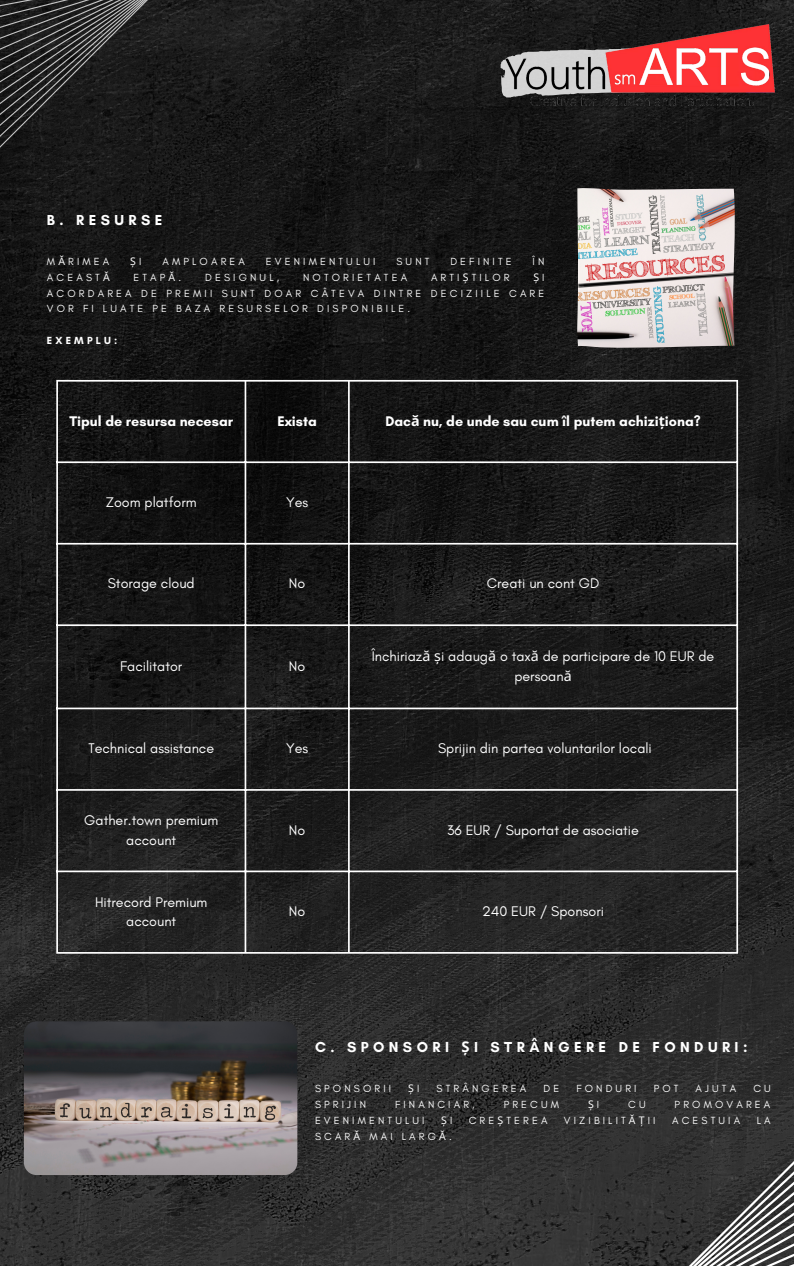
<style>
.page{position:relative;width:794px;height:1266px;background:#fff}
.page>*{position:absolute;margin:0;border:0;box-sizing:border-box;transform-origin:0 0}
.t1{font:700 14.7px "Glacial Indifference";letter-spacing:.3em;color:#fff}
.t2{font:14.25px/19.7px "Glacial Indifference";color:#fff;text-align:center}
.t3{font:700 14.25px "Glacial Indifference";color:#fff}
.t4{font:10.5px/15.8px "Glacial Indifference";letter-spacing:.3em;color:#fff}
.t5{font:10.5px "Noto Sans";color:#fff}
.t6{font:700 10.5px "Glacial Indifference";letter-spacing:.3em;color:#fff}
.s1{font-family:"Noto Sans"}
.s2{font-family:"Glacial Indifference"}
</style>
<div class="page">
<img style="left:0;top:0;width:793px;height:1266px">
<svg style="left:626px;top:1031px;width:167px;height:235px;background:#3a3a3a"></svg>
<svg style="left:0;top:0;width:175px;height:156px;background:#262626"></svg>
<svg style="left:500px;top:48px;width:5px;height:49px"></svg>
<img style="left:505px;top:25px;width:268px;height:83px">
<img style="left:577px;top:188px;width:157px;height:160px">
<img style="left:24px;top:1021px;width:273px;height:154px;border-radius:13px">
<hr style="left:56px;top:382px;width:2px;height:570px;background:#fff">
<hr style="left:244px;top:382px;width:2px;height:570px;background:#fff">
<hr style="left:348px;top:382px;width:1px;height:570px;background:#fff">
<hr style="left:736px;top:382px;width:1px;height:570px;background:#fff">
<hr style="left:56px;top:380px;width:681px;height:2px;background:#fff">
<hr style="left:56px;top:461px;width:681px;height:2px;background:#fff">
<hr style="left:56px;top:543px;width:681px;height:1px;background:#fff">
<hr style="left:56px;top:624px;width:681px;height:2px;background:#fff">
<hr style="left:56px;top:707px;width:681px;height:2px;background:#fff">
<hr style="left:56px;top:789px;width:681px;height:2px;background:#fff">
<hr style="left:56px;top:870px;width:681px;height:2px;background:#fff">
<hr style="left:56px;top:952px;width:681px;height:1px;background:#fff">
<h1 class="t1" style="left:47px;top:211px;width:117px">B. RESURSE</h1>
<p class="t4" style="left:47px;top:254px;width:64px">M<span class="s1">Ă</span>RIMEA</p>
<p class="t5" style="left:130px;top:254px;width:13px">Ș <span class="s2">I</span></p>
<p class="t4" style="left:162px;top:254px;width:84px">AMPLOAREA</p>
<p class="t4" style="left:266px;top:254px;width:111px">EVENIMENTULUI</p>
<p class="t4" style="left:396px;top:254px;width:35px">SUNT</p>
<p class="t4" style="left:450px;top:254px;width:63px">DEFINITE</p>
<p class="t4" style="left:532px;top:254px;width:13px">Î N</p>
<p class="t4" style="left:47px;top:269px;width:64px">ACEAST<span class="s1">Ă</span></p>
<p class="t4" style="left:133px;top:269px;width:49px">ETAP<span class="s1">Ă</span>.</p>
<p class="t4" style="left:205px;top:269px;width:76px">DESIGNUL,</p>
<p class="t4" style="left:303px;top:269px;width:106px">NOTORIETATEA</p>
<p class="t4" style="left:431px;top:269px;width:80px">ARTI<span class="s1">Ș</span>TILOR</p>
<p class="t5" style="left:533px;top:270px;width:13px">Ș <span class="s2">I</span></p>
<p class="t4" style="left:47px;top:285px;width:498px">ACORDAREA DE PREMII SUNT DOAR CÂTEVA DINTRE DECIZIILE CARE<br>VOR FI LUATE PE BAZA RESURSELOR DISPONIBILE.</p>
<p class="t6" style="left:47px;top:334px;width:72px">EXEMPLU:</p>
<h2 class="t3" style="left:69px;top:412px;width:165px">Tipul de resursa necesar</h2>
<h2 class="t3" style="left:277px;top:412px;width:41px">Exista</h2>
<h2 class="t3" style="left:385px;top:412px;width:317px">Dac<span class="s1">ă</span> nu, de unde sau cum îl putem achizi<span class="s1">ț</span>iona?</h2>
<h2 class="t2" style="left:106px;top:492px;width:92px">Zoom platform</h2>
<h2 class="t2" style="left:286px;top:492px;width:24px">Yes</h2>
<h2 class="t2" style="left:108px;top:573px;width:88px">Storage cloud</h2>
<h2 class="t2" style="left:289px;top:573px;width:18px">No</h2>
<h2 class="t2" style="left:486px;top:573px;width:114px">Creati un cont GD</h2>
<h2 class="t2" style="left:120px;top:656px;width:64px">Facilitator</h2>
<h2 class="t2" style="left:289px;top:656px;width:18px">No</h2>
<h2 class="t2" style="left:371px;top:646px;width:344px">Închiriaz<span class="s1">ă ș</span>i adaug<span class="s1">ă</span> o tax<span class="s1">ă</span> de participare de 10 EUR de persoan<span class="s1">ă</span></h2>
<h2 class="t2" style="left:88px;top:738px;width:127px">Technical assistance</h2>
<h2 class="t2" style="left:286px;top:738px;width:24px">Yes</h2>
<h2 class="t2" style="left:438px;top:738px;width:215px">Sprijin din partea voluntarilor locali</h2>
<h2 class="t2" style="left:84px;top:810px;width:135px">Gather.town premium account</h2>
<h2 class="t2" style="left:289px;top:820px;width:18px">No</h2>
<h2 class="t2" style="left:447px;top:820px;width:193px">36 EUR / Suportat de asociatie</h2>
<h2 class="t2" style="left:95px;top:891px;width:114px">Hitrecord Premium account</h2>
<h2 class="t2" style="left:289px;top:901px;width:18px">No</h2>
<h2 class="t2" style="left:482px;top:901px;width:123px">240 EUR / Sponsori</h2>
<h1 class="t1" style="left:315px;top:1037px;width:434px">C. SPONSORI <span class="s1">Ș</span>I STRÂNGERE DE FONDURI:</h1>
<p class="t4" style="left:315px;top:1080px;width:78px">SPONSORII</p>
<p class="t5" style="left:408px;top:1081px;width:13px">Ș <span class="s2">I</span></p>
<p class="t4" style="left:436px;top:1080px;width:91px">STRÂNGEREA</p>
<p class="t4" style="left:543px;top:1080px;width:17px">D E</p>
<p class="t4" style="left:576px;top:1080px;width:62px">FONDURI</p>
<p class="t4" style="left:653px;top:1080px;width:26px">POT</p>
<p class="t4" style="left:695px;top:1080px;width:42px">AJUTA</p>
<p class="t4" style="left:753px;top:1080px;width:19px">C U</p>
<p class="t4" style="left:315px;top:1096px;width:52px">SPRIJIN</p>
<p class="t4" style="left:395px;top:1096px;width:81px">FINANCIAR,</p>
<p class="t4" style="left:503px;top:1096px;width:57px">PRECUM</p>
<p class="t5" style="left:587px;top:1096px;width:13px">Ș <span class="s2">I</span></p>
<p class="t4" style="left:628px;top:1096px;width:19px">C U</p>
<p class="t4" style="left:674px;top:1096px;width:97px">PROMOVAREA</p>
<p class="t4" style="left:315px;top:1112px;width:111px">EVENIMENTULUI</p>
<p class="t5" style="left:441px;top:1112px;width:13px">Ș <span class="s2">I</span></p>
<p class="t4" style="left:468px;top:1112px;width:80px">CRE<span class="s1">Ș</span>TEREA</p>
<p class="t4" style="left:563px;top:1112px;width:93px">VIZIBILIT<span class="s1">ĂȚ</span>II</p>
<p class="t4" style="left:671px;top:1112px;width:70px">ACESTUIA</p>
<p class="t4" style="left:756px;top:1112px;width:15px">L A</p>
<p class="t4" style="left:315px;top:1128px;width:138px">SCAR<span class="s1">Ă</span> MAI LARG<span class="s1">Ă</span>.</p>
</div>
